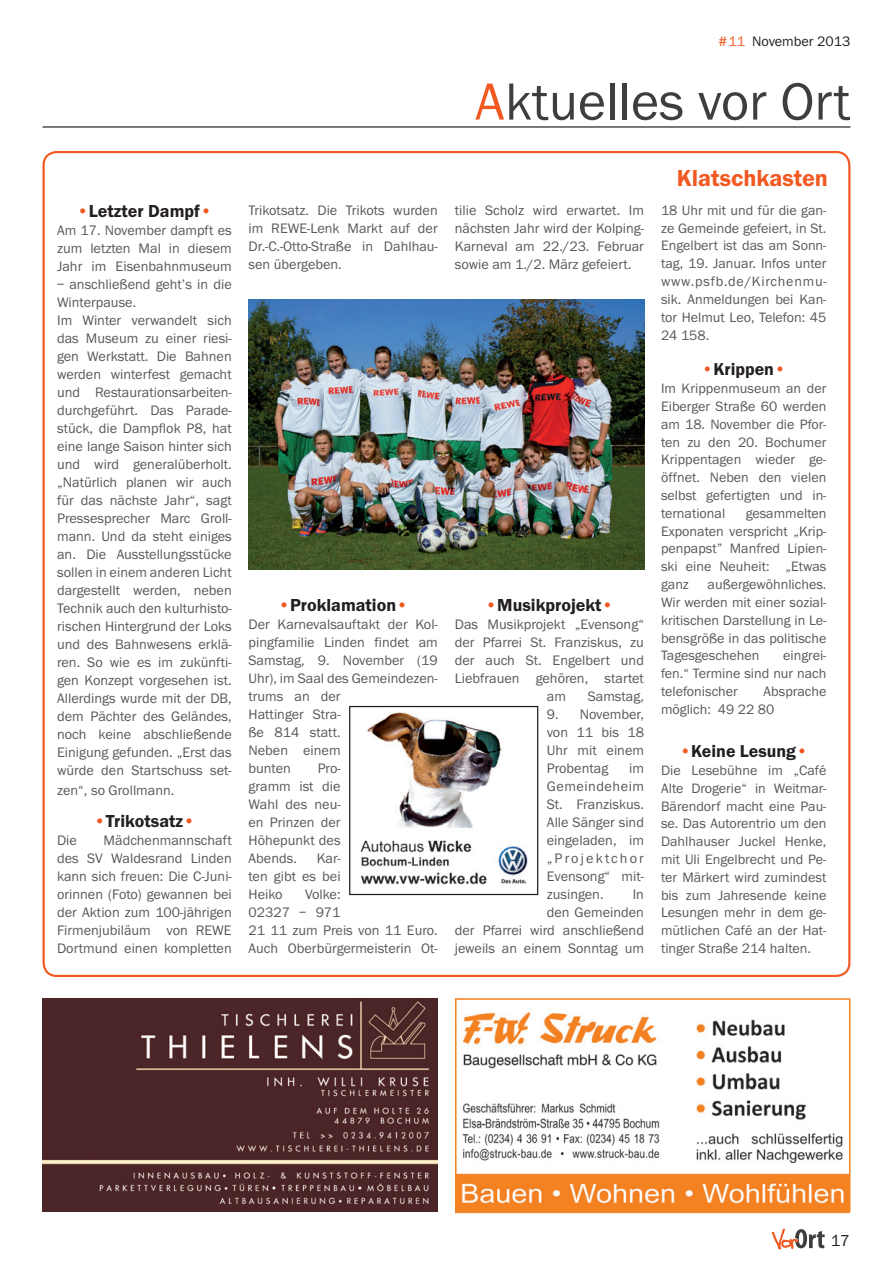
<style>
.page{position:relative;width:893px;height:1263px;background:#fff}
.page>*{position:absolute;margin:0;border:0;box-sizing:border-box;transform-origin:0 0}
.t1{font:54px "Franklin Goth EF";color:#3e3e3f}
.t2{font:600 24px "Franklin Goth EF";color:#f15921}
.t3{font:600 18px "Franklin Goth EF";color:#231f20}
.t4{font:600 17.85px "Franklin Goth EF";color:#231f20}
.t5{font:16.5px "Franklin Goth EF";color:#231f20}
.t6{font:14.25px/18px "Franklin Goth EF";color:#57585a;text-align:justify}
.t7{font:14.25px "Franklin Goth EF";color:#231f20}
.t8{font:14.1px/17.9px "Franklin Goth EF";color:#57585a;text-align:justify}
.s1{color:#f15921}
</style>
<div class="page">
<svg style="left:772px;top:1228px;width:53px;height:21px"></svg>
<hr style="left:43px;top:126px;width:807px;height:2px;background:#231f20">
<img style="left:249px;top:300px;width:395px;height:270px">
<img style="left:360px;top:712px;width:168px;height:173px">
<div style="left:349px;top:706px;width:189px;height:189px;border:1px solid #231f20"></div>
<img style="left:455px;top:1012px;width:394px;height:201px">
<div style="left:455px;top:998px;width:395px;height:214px;border:2px solid #f58220"></div>
<img style="left:42px;top:998px;width:396px;height:214px">
<p class="t7" style="left:718px;top:33px;width:133px"><span class="s1">#11</span> November 2013</p>
<h1 class="t1" style="left:475px;top:72px;width:377px"><span class="s1">A</span>ktuelles vor Ort</h1>
<p class="t3" style="left:77px;top:201px;width:137px"><span class="s1">•</span>Letzter Dampf<span class="s1">•</span></p>
<p class="t6" style="left:57px;top:222px;width:176px">Am 17. November dampft es zum letzten Mal in diesem Jahr im Eisenbahnmuseum</p>
<p class="t6" style="left:57px;top:276px;width:176px;text-align:left">– anschließend geht’s in die<br>Winterpause.<br>Im Winter verwandelt sich das Museum zu einer riesi&shy;gen Werkstatt. Die Bahnen werden winterfest gemacht und Restaurationsarbeiten&shy;durchgeführt. Das Parade&shy;stück, die Dampflok P8, hat eine lange Saison hinter sich und wird generalüberholt. „Natürlich planen wir auch für das nächste Jahr“, sagt<br>Pressesprecher Marc Groll&shy;mann. Und da steht einiges an. Die Ausstellungsstücke sollen in einem anderen Licht dargestellt werden, neben<br>Technik auch den kulturhisto&shy;rischen Hintergrund der Loks und des Bahnwesens erklä&shy;ren. So wie es im zukünfti&shy;gen Konzept vorgesehen ist.<br>Allerdings wurde mit der DB, dem Pächter des Geländes, noch keine abschließende<br>Einigung gefunden. „Erst das würde den Startschuss set-</p>
<p class="t6" style="left:57px;top:781px;width:119px">zen“, so Grollmann.</p>
<p class="t3" style="left:94px;top:810px;width:103px"><span class="s1">•</span>Trikotsatz<span class="s1">•</span></p>
<p class="t6" style="left:57px;top:831px;width:21px">Die</p>
<p class="t6" style="left:57px;top:831px;width:176px;text-indent:46px">Mädchenmannschaft des SV Waldesrand Linden kann sich freuen: Die C-Juni&shy;orinnen (Foto) gewannen bei der Aktion zum 100-jährigen Firmenjubiläum von REWE Dortmund einen kompletten</p>
<p class="t6" style="left:249px;top:201px;width:191px">Trikotsatz. Die Trikots wurden im REWE-Lenk Markt auf der Dr.-C.-Otto-Straße in Dahlhau&shy;sen übergeben.</p>
<p class="t6" style="left:455px;top:201px;width:191px">tilie Scholz wird erwartet. Im nächsten Jahr wird der Kolping-Karneval am 22./23. Februar sowie am 1./2. März gefeiert.</p>
<p class="t3" style="left:278px;top:595px;width:132px"><span class="s1">•</span>Proklamation<span class="s1">•</span></p>
<p class="t6" style="left:249px;top:615px;width:191px;text-align:left">Der Karnevalsauftakt der Kol&shy;pingfamilie Linden findet am<br>Samstag, 9. November (19<br>Uhr), im Saal des Gemeindezen&shy;trums an der<br>Hattinger Stra-<br>ße 814 statt.<br>Neben einem<br>bunten</p>
<p class="t6" style="left:249px;top:759px;width:94px;text-indent:69px">Pro&shy;gramm ist die Wahl des neu&shy;en Prinzen der Höhepunkt des Abends.</p>
<p class="t6" style="left:249px;top:849px;width:94px;text-indent:68px">Kar&shy;ten gibt es bei Heiko</p>
<p class="t6" style="left:249px;top:885px;width:191px;text-align:left;text-indent:57px">Volke:<br>02327 – 971<br>21 11 zum Preis von 11 Euro.<br>Auch Oberbürgermeisterin Ot-</p>
<p class="t3" style="left:485px;top:595px;width:130px"><span class="s1">•</span>Musikprojekt<span class="s1">•</span></p>
<p class="t6" style="left:455px;top:615px;width:191px">Das Musikprojekt „Evensong“</p>
<p class="t6" style="left:455px;top:633px;width:191px">der Pfarrei St. Franziskus, zu</p>
<p class="t6" style="left:455px;top:651px;width:191px">der auch St. Engelbert und</p>
<p class="t6" style="left:455px;top:669px;width:191px">Liebfrauen gehören, startet</p>
<p class="t6" style="left:547px;top:687px;width:21px">am</p>
<p class="t6" style="left:588px;top:687px;width:58px">Samstag,</p>
<p class="t6" style="left:547px;top:705px;width:99px">9. November, von 11 bis 18<br>Uhr mit einem Probentag</p>
<p class="t6" style="left:547px;top:759px;width:99px;text-indent:82px">im Gemeindeheim St. Franziskus.<br>Alle Sänger sind eingeladen, im „Projektchor Evensong“ mit&shy;zusingen.</p>
<p class="t6" style="left:455px;top:885px;width:191px;text-align:right">In<br>den Gemeinden<br>der Pfarrei wird anschließend jeweils an einem Sonntag um</p>
<h2 class="t2" style="left:677px;top:164px;width:153px">Klatschkasten</h2>
<p class="t8" style="left:661px;top:201px;width:167px">18 Uhr mit und für die gan&shy;ze Gemeinde gefeiert, in St.<br>Engelbert ist das am Sonn&shy;tag, 19. Januar. Infos unter www.psfb.de/Kirchenmu&shy;sik. Anmeldungen bei Kan&shy;tor Helmut Leo, Telefon: 45<br>24 158.</p>
<p class="t4" style="left:701px;top:359px;width:86px"><span class="s1">•</span>Krippen<span class="s1">•</span></p>
<p class="t8" style="left:661px;top:380px;width:167px">Im Krippenmuseum an der Eiberger Straße 60 werden am 18. November die Pfor&shy;ten zu den 20. Bochumer Krippentagen wieder ge&shy;öffnet. Neben den vielen selbst gefertigten und in&shy;ternational</p>
<p class="t8" style="left:661px;top:504px;width:167px;text-indent:85px">gesammelten Exponaten verspricht „Krip&shy;penpapst” Manfred Lipien&shy;ski eine Neuheit: „Etwas ganz</p>
<p class="t8" style="left:661px;top:576px;width:167px;text-indent:47px">außergewöhnliches.<br>Wir werden mit einer sozial&shy;kritischen Darstellung in Le&shy;bensgröße in das politische Tagesgeschehen</p>
<p class="t8" style="left:661px;top:647px;width:167px;text-indent:122px">eingrei&shy;fen.“ Termine sind nur nach telefonischer</p>
<p class="t8" style="left:661px;top:683px;width:167px;text-indent:103px">Absprache möglich: 49 22 80</p>
<p class="t4" style="left:679px;top:741px;width:130px"><span class="s1">•</span>Keine Lesung<span class="s1">•</span></p>
<p class="t8" style="left:661px;top:761px;width:167px">Die Lesebühne im „Café Alte Drogerie“ in Weitmar-Bärendorf macht eine Pau&shy;se. Das Autorentrio um den Dahlhauser Juckel Henke, mit Uli Engelbrecht und Pe&shy;ter Märkert wird zumindest bis zum Jahresende keine Lesungen mehr in dem ge&shy;mütlichen Café an der Hat&shy;tinger Straße 214 halten.</p>
<p class="t5" style="left:831px;top:1232px;width:21px">17</p>
</div>
